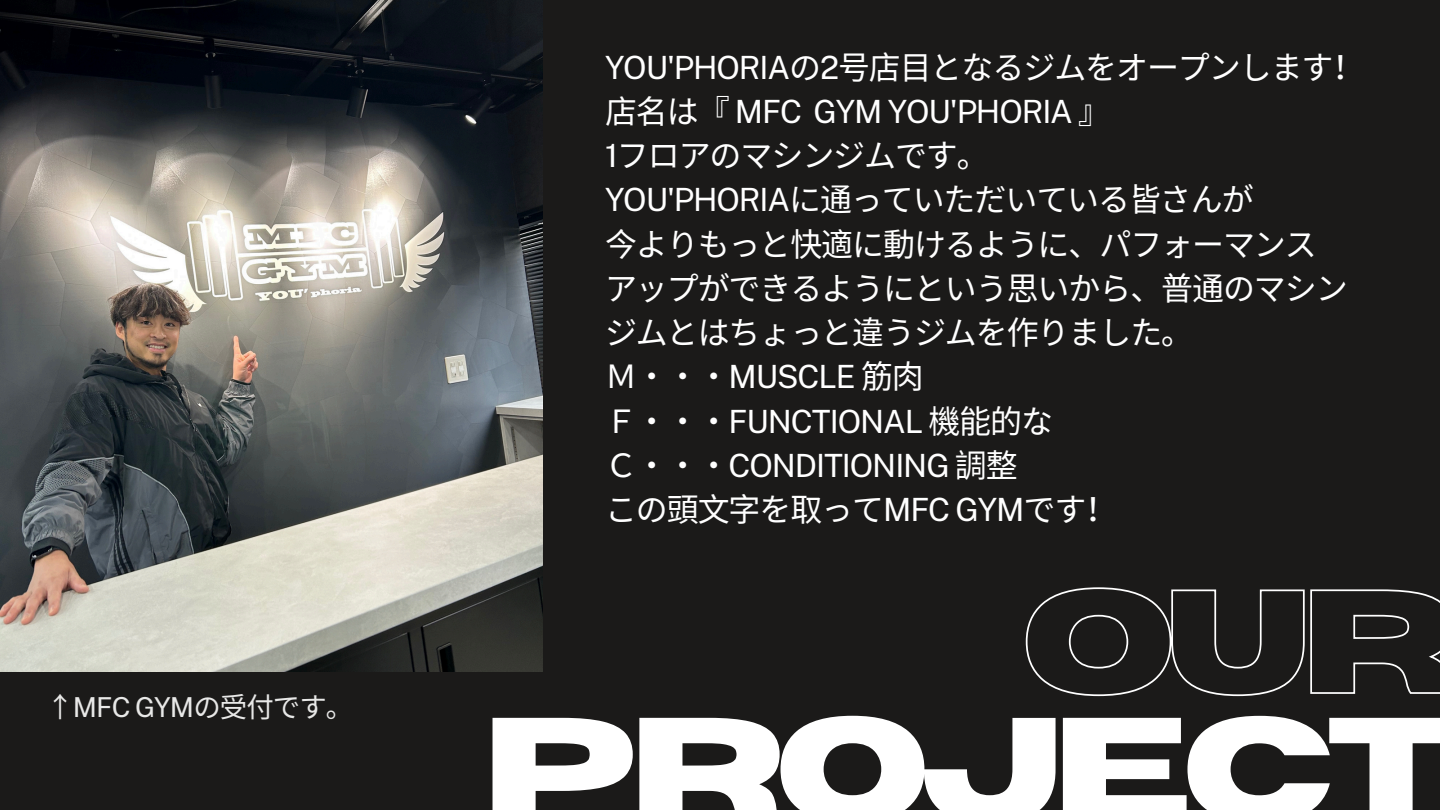
<style>
.page{position:relative;width:1440px;height:810px;background:#1b1a19}
.page>*{position:absolute;margin:0;border:0;box-sizing:border-box;transform-origin:0 0}
.t1{font:700 146.6px "Horizon";letter-spacing:-.07em;color:#fff}
.t2{font:32px/44.2px "Noto Sans CJ Ksc";letter-spacing:-.035em;color:#fff}
.t3{font:27.5px "Noto Sans CJ Ksc";letter-spacing:-.035em;color:#e8e8e7}
.s1{font-family:"Public Sans"}
</style>
<div class="page">
<svg style="left:1025px;top:587px;width:415px;height:110px"></svg>
<img style="left:0;top:0;width:543px;height:672px">
<h1 class="t3" style="left:46px;top:685px;width:309px">↑<span class="s1">MFC GYM</span>の受付です。</h1>
<h1 class="t2" style="left:605px;top:43px;width:761px"><span class="s1">YOU'PHORIA</span>の<span class="s1">2</span>号店目となるジムをオープンします！店名は『 <span class="s1">MFC GYM YOU'PHORIA</span> 』<br><span class="s1">1</span>フロアのマシンジムです。<br><span class="s1">YOU'PHORIA</span>に通っていただいている皆さんが<br>今よりもっと快適に動けるように、パフォーマンス<br>アップができるようにという思いから、普通のマシンジムとはちょっと違うジムを作りました。<br>Ｍ・・・<span class="s1">MUSCLE</span> 筋肉<br>Ｆ・・・<span class="s1">FUNCTIONAL</span> 機能的な<br>Ｃ・・・<span class="s1">CONDITIONING</span> 調整<br>この頭文字を取って<span class="s1">MFC GYM</span>です！</h1>
<p class="t1" style="left:481px;top:698px;width:978px">PROJECT</p>
</div>
